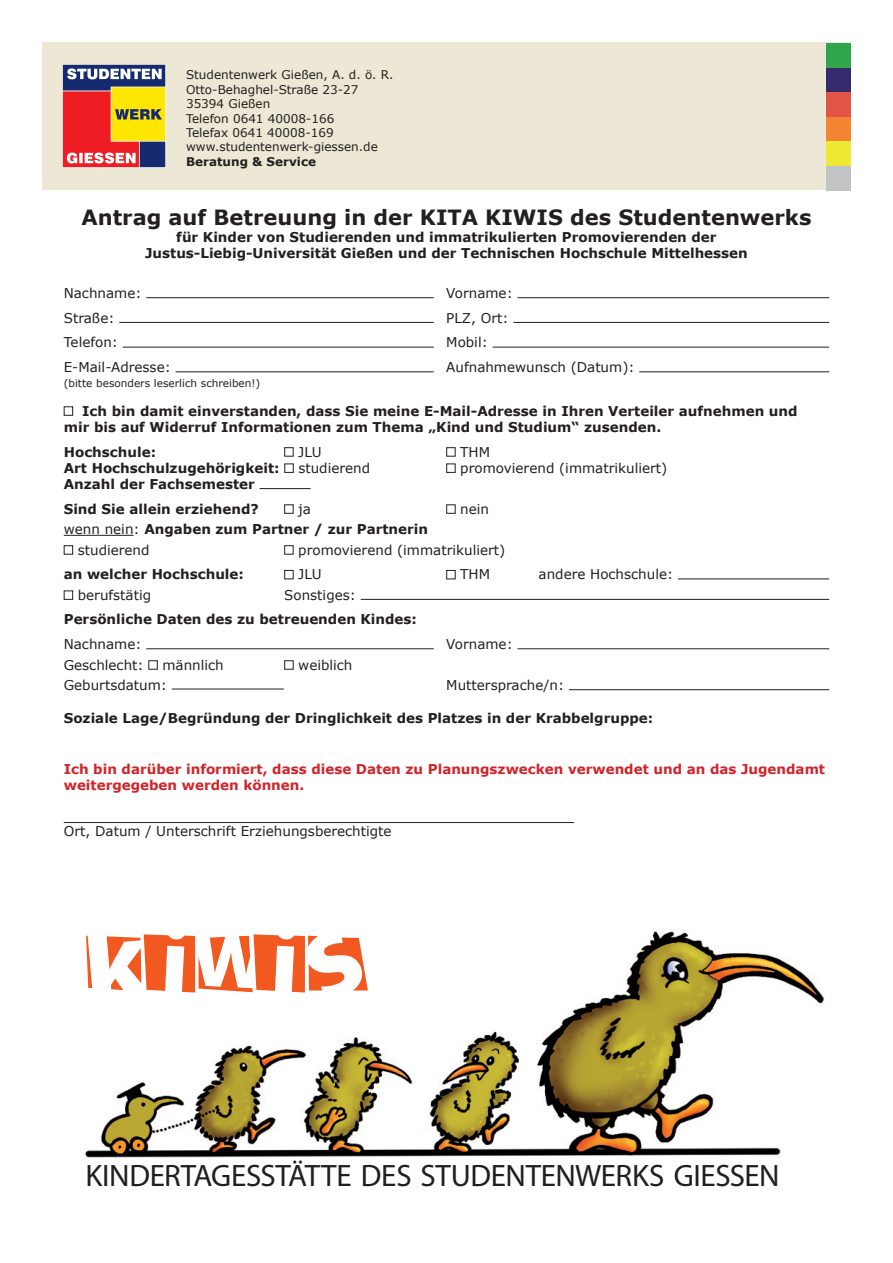
<style>
.page{position:relative;width:893px;height:1263px;background:#fff}
.page>*{position:absolute;margin:0;border:0;box-sizing:border-box;transform-origin:0 0}
.t1{font:109.8px "newfacebook";letter-spacing:.01em;color:#f15921}
.t2{font:31.05px "Myriad";letter-spacing:-.01em;color:#231f20}
.t3{font:700 21px "Verdana";color:#231f20}
.t4{font:700 13.5px/16.2px "Verdana";color:#231f20}
.t5{font:13.5px "Verdana";color:#231f20}
.t6{font:700 13.5px/16.2px "Verdana";color:#d1232a}
.t7{font:12px/14.4px "Verdana";color:#231f20}
.t8{font:700 12px "Verdana";color:#231f20}
.t9{font:10.5px "Verdana";color:#231f20}
.s1{font-weight:400}
</style>
<div class="page">
<div style="left:43px;top:43px;width:805px;height:147px;background:#ece8d5"></div>
<svg style="left:63px;top:65px;width:102px;height:102px;background:#bb6d4a"></svg>
<div style="left:826px;top:166px;width:24px;height:24px;background:#c1c3c5"></div>
<div style="left:826px;top:141px;width:24px;height:25px;background:#eee932"></div>
<div style="left:826px;top:117px;width:24px;height:24px;background:#f58432"></div>
<div style="left:826px;top:92px;width:24px;height:25px;background:#e15446"></div>
<div style="left:826px;top:67px;width:24px;height:25px;background:#352a6b"></div>
<div style="left:826px;top:43px;width:24px;height:24px;background:#31a54b"></div>
<img style="left:85px;top:931px;width:740px;height:227px">
<hr style="left:64px;top:535px;width:70px;height:1px;background:#231f20">
<hr style="left:64px;top:822px;width:510px;height:1px;background:#231f20">
<hr style="left:146px;top:297px;width:288px;height:1px;background:#231f20">
<hr style="left:518px;top:297px;width:311px;height:1px;background:#231f20">
<hr style="left:119px;top:322px;width:315px;height:1px;background:#231f20">
<hr style="left:513px;top:322px;width:316px;height:1px;background:#231f20">
<hr style="left:123px;top:347px;width:311px;height:1px;background:#231f20">
<hr style="left:493px;top:347px;width:336px;height:1px;background:#231f20">
<hr style="left:176px;top:371px;width:258px;height:1px;background:#231f20">
<hr style="left:639px;top:371px;width:190px;height:1px;background:#231f20">
<div style="left:64px;top:406px;width:9px;height:10px;border:1px solid #231f20"></div>
<div style="left:284px;top:447px;width:10px;height:10px;border:1px solid #231f20"></div>
<div style="left:446px;top:447px;width:10px;height:10px;border:1px solid #231f20"></div>
<div style="left:284px;top:463px;width:10px;height:10px;border:1px solid #231f20"></div>
<div style="left:446px;top:463px;width:10px;height:10px;border:1px solid #231f20"></div>
<hr style="left:260px;top:488px;width:51px;height:1px;background:#231f20">
<div style="left:284px;top:504px;width:10px;height:10px;border:1px solid #231f20"></div>
<div style="left:446px;top:504px;width:10px;height:10px;border:1px solid #231f20"></div>
<div style="left:64px;top:545px;width:9px;height:10px;border:1px solid #231f20"></div>
<div style="left:284px;top:545px;width:10px;height:10px;border:1px solid #231f20"></div>
<div style="left:284px;top:570px;width:10px;height:9px;border:1px solid #231f20"></div>
<div style="left:446px;top:570px;width:10px;height:9px;border:1px solid #231f20"></div>
<hr style="left:678px;top:578px;width:151px;height:1px;background:#231f20">
<div style="left:64px;top:590px;width:9px;height:10px;border:1px solid #231f20"></div>
<hr style="left:361px;top:599px;width:468px;height:1px;background:#231f20">
<hr style="left:146px;top:648px;width:288px;height:1px;background:#231f20">
<hr style="left:518px;top:648px;width:311px;height:1px;background:#231f20">
<div style="left:148px;top:660px;width:10px;height:10px;border:1px solid #231f20"></div>
<div style="left:284px;top:660px;width:10px;height:10px;border:1px solid #231f20"></div>
<hr style="left:172px;top:689px;width:112px;height:1px;background:#231f20">
<hr style="left:569px;top:689px;width:260px;height:1px;background:#231f20">
<p class="t7" style="left:186px;top:67px;width:209px">Studentenwerk Gießen, A. d. ö. R.<br>Otto-Behaghel-Straße 23-27<br>35394 Gießen<br>Telefon 0641 40008-166<br>Telefax 0641 40008-169 www.studentenwerk-giessen.de</p>
<p class="t8" style="left:186px;top:154px;width:131px">Beratung &amp; Service</p>
<h3 class="t3" style="left:81px;top:204px;width:731px">Antrag auf Betreuung in der KITA KIWIS des Studentenwerks</h3>
<p class="t4" style="left:145px;top:228px;width:604px;text-align:center">für Kinder von Studierenden und immatrikulierten Promovierenden der<br>Justus-Liebig-Universität Gießen und der Technischen Hochschule Mittelhessen</p>
<p class="t5" style="left:64px;top:285px;width:79px">Nachname:</p>
<p class="t5" style="left:446px;top:285px;width:68px">Vorname:</p>
<p class="t5" style="left:64px;top:309px;width:52px">Straße:</p>
<p class="t5" style="left:446px;top:309px;width:64px">PLZ, Ort:</p>
<p class="t5" style="left:64px;top:334px;width:56px">Telefon:</p>
<p class="t5" style="left:446px;top:334px;width:43px">Mobil:</p>
<p class="t5" style="left:64px;top:359px;width:109px">E-Mail-Adresse:</p>
<p class="t5" style="left:446px;top:359px;width:190px">Aufnahmewunsch (Datum):</p>
<p class="t9" style="left:64px;top:376px;width:198px">(bitte besonders leserlich schreiben!)</p>
<p class="t4" style="left:64px;top:402px;width:735px;text-indent:18px">Ich bin damit einverstanden, dass Sie meine E-Mail-Adresse in Ihren Verteiler aufnehmen und mir bis auf Widerruf Informationen zum Thema „Kind und Studium“ zusenden.</p>
<p class="t4" style="left:64px;top:443px;width:94px">Hochschule:</p>
<p class="t5" style="left:298px;top:443px;width:25px">JLU</p>
<p class="t5" style="left:460px;top:443px;width:31px">THM</p>
<p class="t4" style="left:64px;top:459px;width:217px">Art Hochschulzugehörigkeit:</p>
<p class="t5" style="left:298px;top:459px;width:73px">studierend</p>
<p class="t5" style="left:460px;top:459px;width:209px">promovierend (immatrikuliert)</p>
<p class="t4" style="left:64px;top:471px;width:196px;line-height:24.8px">Anzahl der Fachsemester<br>Sind Sie allein erziehend?</p>
<p class="t5" style="left:298px;top:500px;width:14px">ja</p>
<p class="t5" style="left:460px;top:500px;width:30px">nein</p>
<p class="t4" style="left:78px;top:519px;width:352px;line-height:20.4px;text-indent:-14px"><span class="s1">wenn nein:</span> Angaben zum Partner / zur Partnerin <span class="s1">studierend</span></p>
<p class="t5" style="left:298px;top:541px;width:209px">promovierend (immatrikuliert)</p>
<p class="t4" style="left:64px;top:566px;width:182px">an welcher Hochschule:</p>
<p class="t5" style="left:298px;top:566px;width:25px">JLU</p>
<p class="t5" style="left:460px;top:566px;width:31px">THM</p>
<p class="t5" style="left:539px;top:566px;width:136px">andere Hochschule:</p>
<p class="t5" style="left:78px;top:586px;width:75px">berufstätig</p>
<p class="t5" style="left:284px;top:586px;width:73px">Sonstiges:</p>
<p class="t4" style="left:64px;top:611px;width:355px">Persönliche Daten des zu betreuenden Kindes:</p>
<p class="t5" style="left:64px;top:636px;width:79px">Nachname:</p>
<p class="t5" style="left:446px;top:636px;width:68px">Vorname:</p>
<p class="t5" style="left:64px;top:656px;width:81px">Geschlecht:</p>
<p class="t5" style="left:162px;top:656px;width:63px">männlich</p>
<p class="t5" style="left:298px;top:656px;width:56px">weiblich</p>
<p class="t5" style="left:64px;top:676px;width:105px">Geburtsdatum:</p>
<p class="t5" style="left:446px;top:676px;width:119px">Muttersprache/n:</p>
<p class="t4" style="left:64px;top:710px;width:591px">Soziale Lage/Begründung der Dringlichkeit des Platzes in der Krabbelgruppe:</p>
<p class="t6" style="left:64px;top:760px;width:763px">Ich bin darüber informiert, dass diese Daten zu Planungszwecken verwendet und an das Jugendamt weitergegeben werden können.</p>
<p class="t5" style="left:64px;top:822px;width:329px">Ort, Datum / Unterschrift Erziehungsberechtigte</p>
<h1 class="t1" style="left:87px;top:888px;width:279px">KIWIS</h1>
<h2 class="t2" style="left:85px;top:1160px;width:695px">KINDERTAGESSTÄTTE DES STUDENTENWERKS GIESSEN</h2>
</div>
